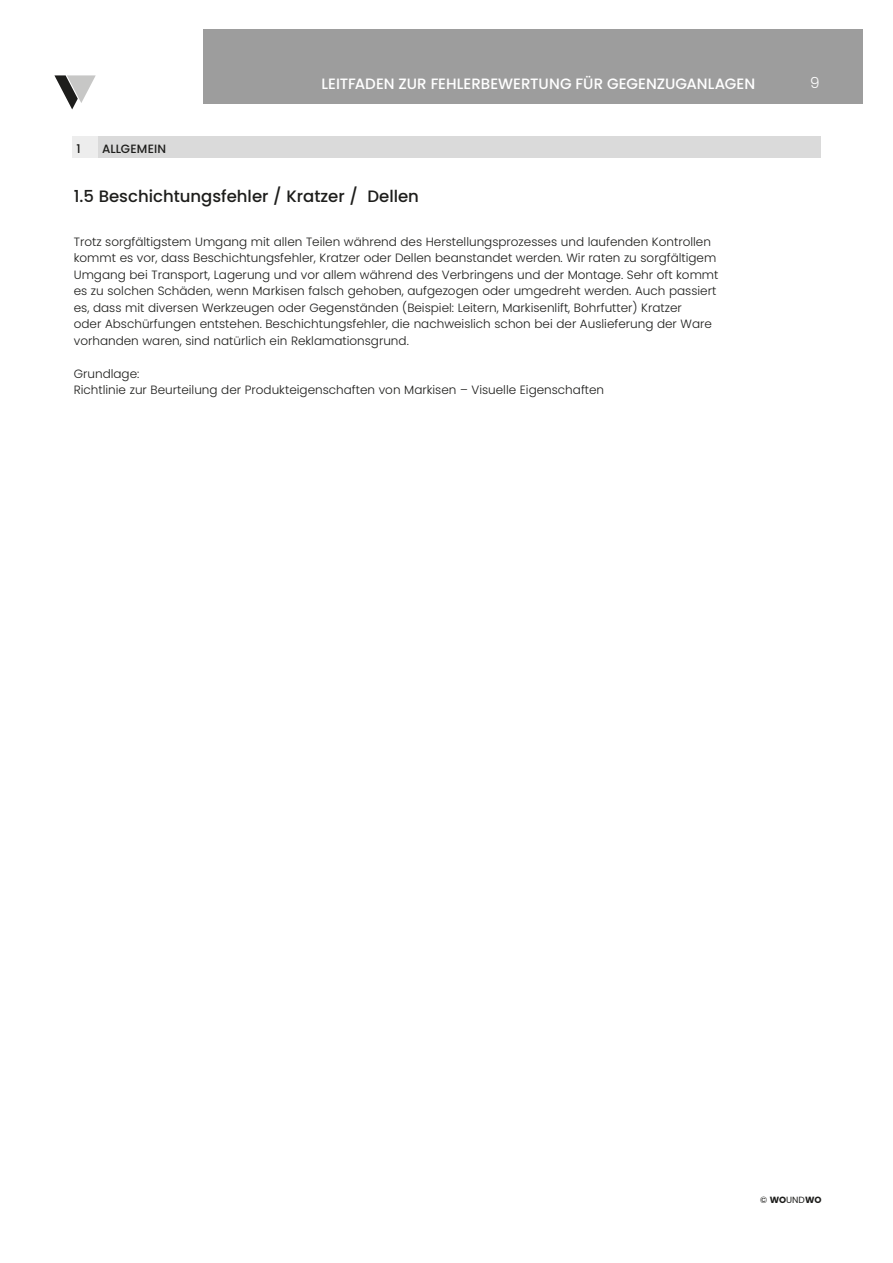
<style>
.page{position:relative;width:893px;height:1263px;background:#fff}
.page>*{position:absolute;margin:0;border:0;box-sizing:border-box;transform-origin:0 0}
.t1{font:500 16.5px "Poppins";color:#1d1d1b}
.t2{font:300 15.15px "Poppins";color:#fff}
.t3{font:500 15px "Poppins";color:#fff}
.t4{font:300 12px/16.5px "Poppins";color:#1d1d1b}
.Balken{font:500 12px "Poppins";letter-spacing:.01em;color:#1d1d1b}
.t5{font:9px "Poppins";color:#1d1d1b}
.s1{font-weight:700}
</style>
<div class="page">
<div style="left:203px;top:30px;width:659px;height:74px;background:#9d9d9d"></div>
<svg style="left:54px;top:75px;width:42px;height:34px"></svg>
<div style="left:72px;top:136px;width:26px;height:21px;background:#ededed"></div>
<div style="left:98px;top:136px;width:723px;height:21px;background:#dadada"></div>
<p class="Balken" style="left:77px;top:142px;width:6px">1</p>
<p class="Balken" style="left:102px;top:142px;width:66px">ALLGEMEIN</p>
<p class="t3" style="left:322px;top:75px;width:435px">LEITFADEN ZUR FEHLERBEWERTUNG FÜR GEGENZUGANLAGEN</p>
<p class="t2" style="left:810px;top:74px;width:11px">9</p>
<p class="t1" style="left:74px;top:186px;width:347px">1.5 Beschichtungsfehler / Kratzer / Dellen</p>
<p class="t4" style="left:74px;top:233px;width:646px">Trotz sorgfältigstem Umgang mit allen Teilen während des Herstellungsprozesses und laufenden Kontrollen kommt es vor, dass Beschichtungsfehler, Kratzer oder Dellen beanstandet werden. Wir raten zu sorgfältigem Umgang bei Transport, Lagerung und vor allem während des Verbringens und der Montage. Sehr oft kommt es zu solchen Schäden, wenn Markisen falsch gehoben, aufgezogen oder umgedreht werden. Auch passiert es, dass mit diversen Werkzeugen oder Gegenständen (Beispiel: Leitern, Markisenlift, Bohrfutter) Kratzer<br>oder Abschürfungen entstehen. Beschichtungsfehler, die nachweislich schon bei der Auslieferung der Ware vorhanden waren, sind natürlich ein Reklamationsgrund.</p>
<p class="t4" style="left:74px;top:365px;width:67px">Grundlage:</p>
<p class="t4" style="left:74px;top:382px;width:532px">Richtlinie zur Beurteilung der Produkteigenschaften von Markisen – Visuelle Eigenschaften</p>
<p class="t5" style="left:760px;top:1195px;width:63px">© <span class="s1">WO</span>UND<span class="s1">WO</span></p>
</div>
